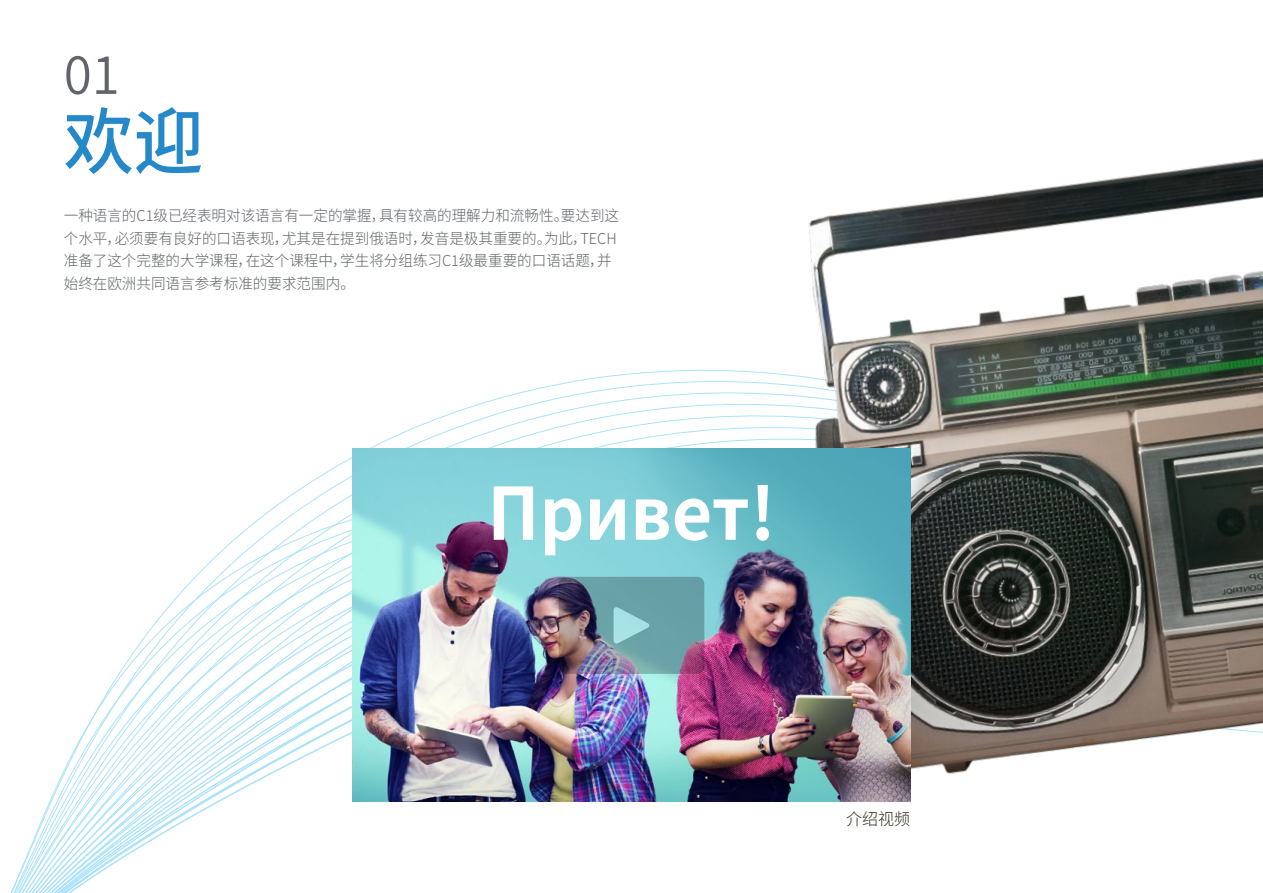
<style>
.page{position:relative;width:1263px;height:893px;background:#fff}
.page>*{position:absolute;margin:0;border:0;box-sizing:border-box;transform-origin:0 0}
.t1{font:700 72px "Source Han Sans CN";color:#fff}
.t2{font:500 72px "Source Han Sans CN";color:#2488c9}
.t3{font:52.5px "Source Han Sans CN";color:#61646a}
.t4{font:300 16.5px "Source Han Sans CN";color:#312e20}
.t5{font:300 15px/22.5px "Source Han Sans CN";color:#61646a}
</style>
<div class="page">
<svg style="left:10px;top:372px;width:632px;height:521px"></svg>
<img style="left:642px;top:158px;width:621px;height:644px">
<img style="left:353px;top:449px;width:557px;height:353px">
<img style="left:559px;top:577px;width:145px;height:97px">
<h2 class="t3" style="left:64px;top:45px;width:57px">01</h2>
<h1 class="t2" style="left:64px;top:101px;width:141px">欢迎</h1>
<p class="t5" style="left:64px;top:205px;width:557px">一种语言的C1级已经表明对该语言有一定的掌握，具有较高的理解力和流畅性。要达到这个水平，必须要有良好的口语表现，尤其是在提到俄语时，发音是极其重要的。为此，TECH准备了这个完整的大学课程，在这个课程中，学生将分组练习C1级最重要的口语话题，并始终在欧洲共同语言参考标准的要求范围内。</p>
<h1 class="t1" style="left:487px;top:473px;width:290px">Привет!</h1>
<p class="t4" style="left:846px;top:809px;width:66px">介绍视频</p>
</div>
